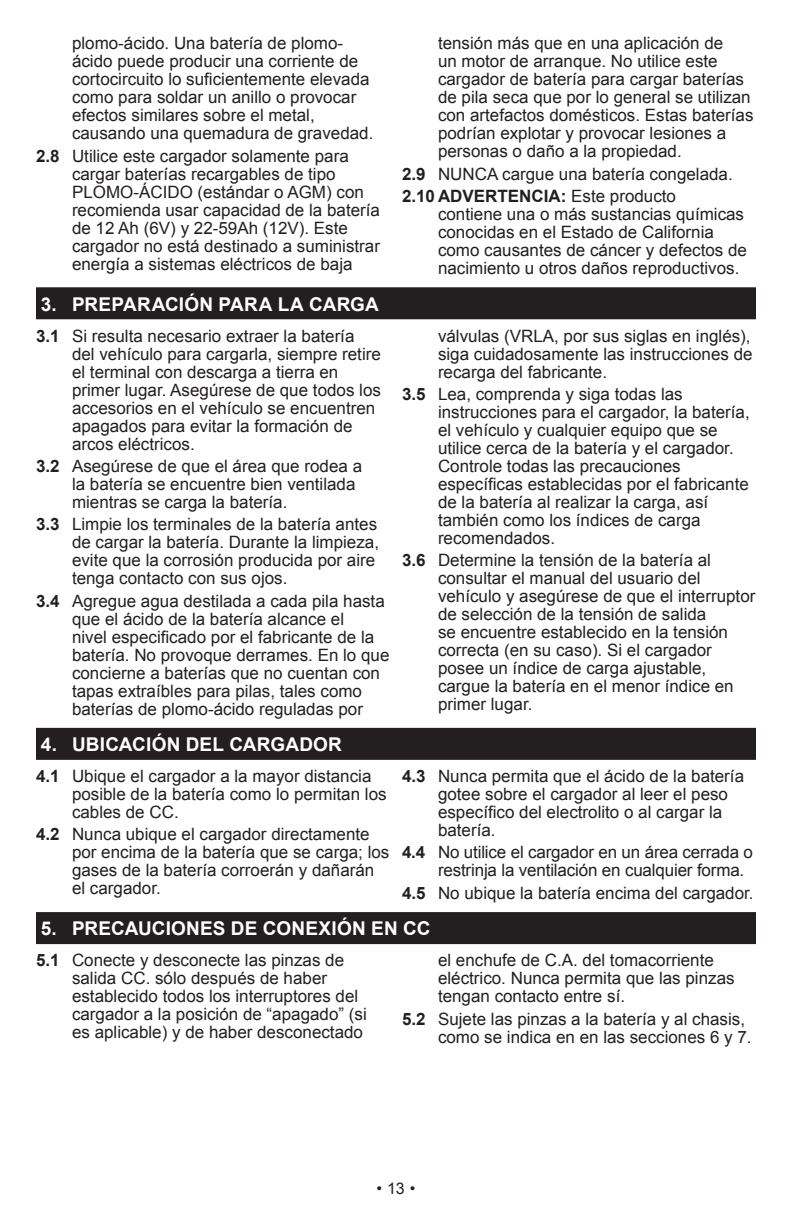
<style>
.page{position:relative;width:792px;height:1224px;background:#fff}
.page>*{position:absolute;margin:0;border:0;box-sizing:border-box;transform-origin:0 0}
.t1{font:700 19px "Arial";letter-spacing:.01em;color:#fff}
.t2{font:17px/18px "Arial";color:#231f20}
.t3{font:16px "Arial";color:#231f20}
.s1{font-weight:700}
</style>
<div class="page">
<div style="left:36px;top:287px;width:720px;height:32px;background:#231f20"></div>
<div style="left:36px;top:728px;width:720px;height:32px;background:#231f20"></div>
<div style="left:36px;top:912px;width:720px;height:32px;background:#231f20"></div>
<p class="t2" style="left:72px;top:35px;width:303px">plomo-ácido. Una batería de plomo&shy;ácido puede producir una corriente de cortocircuito lo suficientemente elevada como para soldar un anillo o provocar efectos similares sobre el metal, causando una quemadura de gravedad.</p>
<p class="t2" style="left:72px;top:147px;width:310px;text-indent:-36px"><span class="s1">2.8</span> Utilice este cargador solamente para cargar baterías recargables de tipo PLOMO-ÁCIDO (estándar o AGM) con recomienda usar capacidad de la batería de 12 Ah (6V) y 22-59Ah (12V). Este cargador no está destinado a suministrar energía a sistemas eléctricos de baja</p>
<p class="t1" style="left:41px;top:291px;width:340px">3. PREPARACIÓN PARA LA CARGA</p>
<p class="t2" style="left:72px;top:327px;width:310px;text-indent:-36px"><span class="s1">3.1</span> Si resulta necesario extraer la batería del vehículo para cargarla, siempre retire el terminal con descarga a tierra en primer lugar. Asegúrese de que todos los accesorios en el vehículo se encuentren apagados para evitar la formación de arcos eléctricos.</p>
<p class="t2" style="left:72px;top:457px;width:292px;text-indent:-36px"><span class="s1">3.2</span> Asegúrese de que el área que rodea a la batería se encuentre bien ventilada mientras se carga la batería.</p>
<p class="t2" style="left:72px;top:515px;width:309px;text-indent:-36px"><span class="s1">3.3</span> Limpie los terminales de la batería antes de cargar la batería. Durante la limpieza, evite que la corrosión producida por aire tenga contacto con sus ojos.</p>
<p class="t2" style="left:72px;top:592px;width:319px;text-indent:-36px"><span class="s1">3.4</span> Agregue agua destilada a cada pila hasta que el ácido de la batería alcance el<br>nivel especificado por el fabricante de la batería. No provoque derrames. En lo que concierne a baterías que no cuentan con tapas extraíbles para pilas, tales como baterías de plomo-ácido reguladas por</p>
<p class="t2" style="left:438px;top:35px;width:317px">tensión más que en una aplicación de<br>un motor de arranque. No utilice este cargador de batería para cargar baterías de pila seca que por lo general se utilizan con artefactos domésticos. Estas baterías podrían explotar y provocar lesiones a personas o daño a la propiedad.</p>
<p class="t2" style="left:402px;top:163px;width:332px;line-height:22.4px"><span class="s1">2.9</span> NUNCA cargue una batería congelada.<br><span class="s1">2.10 ADVERTENCIA:</span> Este producto</p>
<p class="t2" style="left:438px;top:205px;width:310px">contiene una o más sustancias químicas conocidas en el Estado de California como causantes de cáncer y defectos de nacimiento u otros daños reproductivos.</p>
<p class="t2" style="left:438px;top:327px;width:316px;text-align:justify">válvulas (VRLA, por sus siglas en inglés), siga cuidadosamente las instrucciones de recarga del fabricante.</p>
<p class="t2" style="left:438px;top:385px;width:313px;text-indent:-36px"><span class="s1">3.5</span> Lea, comprenda y siga todas las instrucciones para el cargador, la batería, el vehículo y cualquier equipo que se utilice cerca de la batería y el cargador.<br>Controle todas las precauciones específicas establecidas por el fabricante de la batería al realizar la carga, así también como los índices de carga recomendados.</p>
<p class="t2" style="left:438px;top:551px;width:319px;text-indent:-36px"><span class="s1">3.6</span> Determine la tensión de la batería al consultar el manual del usuario del vehículo y asegúrese de que el interruptor de selección de la tensión de salida<br>se encuentre establecido en la tensión correcta (en su caso). Si el cargador posee un índice de carga ajustable, cargue la batería en el menor índice en primer lugar.</p>
<p class="t1" style="left:41px;top:732px;width:303px">4. UBICACIÓN DEL CARGADOR</p>
<p class="t2" style="left:72px;top:767px;width:316px;text-indent:-36px"><span class="s1">4.1</span> Ubique el cargador a la mayor distancia posible de la batería como lo permitan los cables de CC.</p>
<p class="t2" style="left:72px;top:826px;width:319px;text-indent:-36px"><span class="s1">4.2</span> Nunca ubique el cargador directamente por encima de la batería que se carga; los gases de la batería corroerán y dañarán el cargador.</p>
<p class="t2" style="left:438px;top:767px;width:308px;text-indent:-36px"><span class="s1">4.3</span> Nunca permita que el ácido de la batería gotee sobre el cargador al leer el peso específico del electrolito o al cargar la batería.</p>
<p class="t2" style="left:438px;top:844px;width:317px;text-indent:-36px"><span class="s1">4.4</span> No utilice el cargador en un área cerrada o restrinja la ventilación en cualquier forma.</p>
<p class="t2" style="left:402px;top:884px;width:353px"><span class="s1">4.5</span> No ubique la batería encima del cargador.</p>
<p class="t1" style="left:41px;top:916px;width:391px">5. PRECAUCIONES DE CONEXIÓN EN CC</p>
<p class="t2" style="left:72px;top:952px;width:296px;text-indent:-36px"><span class="s1">5.1</span> Conecte y desconecte las pinzas de salida CC. sólo después de haber establecido todos los interruptores del cargador a la posición de “apagado” (si es aplicable) y de haber desconectado</p>
<p class="t2" style="left:438px;top:952px;width:298px">el enchufe de C.A. del tomacorriente eléctrico. Nunca permita que las pinzas tengan contacto entre sí.</p>
<p class="t2" style="left:438px;top:1010px;width:315px;text-indent:-36px"><span class="s1">5.2</span> Sujete las pinzas a la batería y al chasis, como se indica en en las secciones 6 y 7.</p>
<p class="t3" style="left:376px;top:1178px;width:41px">•13•</p>
</div>
